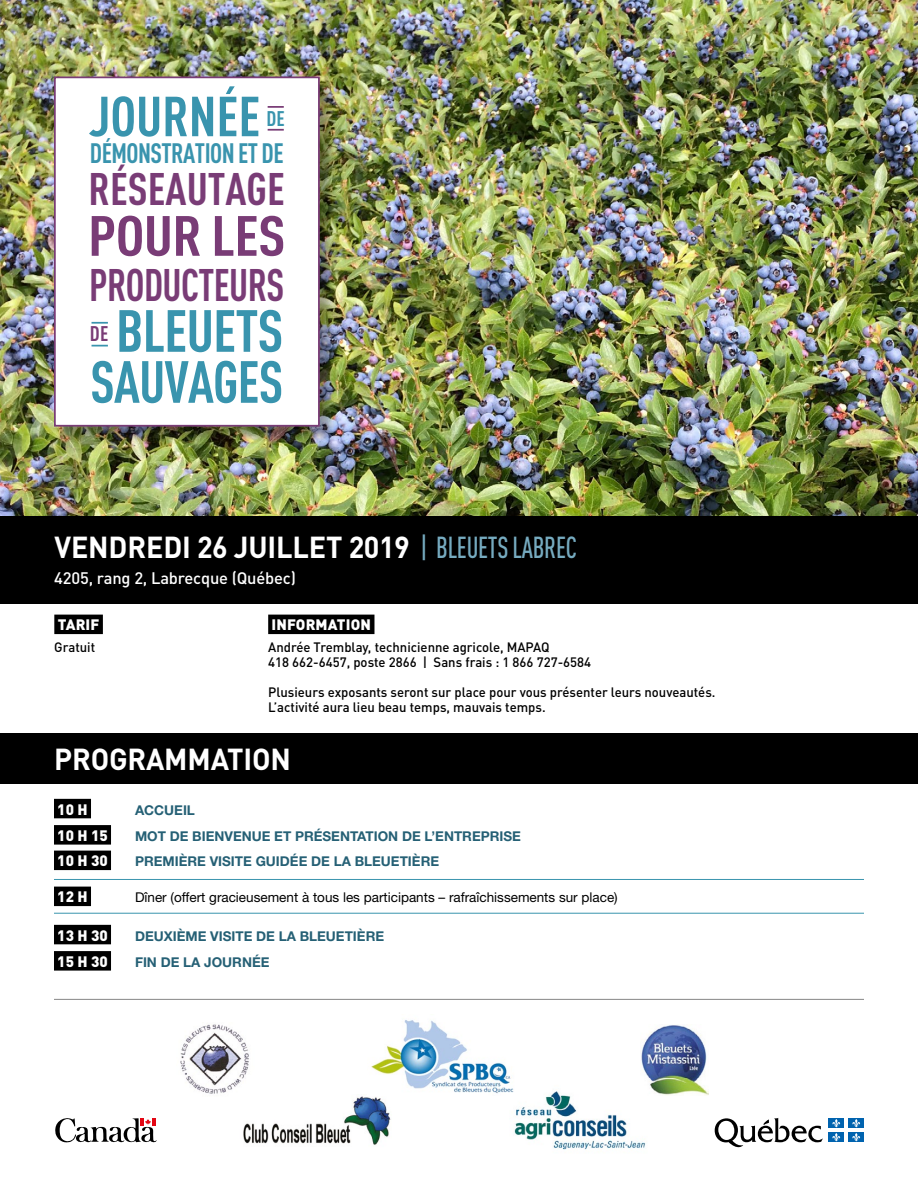
<style>
.page{position:relative;width:918px;height:1188px;background:#fff}
.page>*{position:absolute;margin:0;border:0;box-sizing:border-box;transform-origin:0 0}
.t1{font:700 condensed 58.5px/51px "DINOT";letter-spacing:-.015em;color:#3994ae;text-align:center}
.t2{font:700 condensed 55.8px "DINOT";letter-spacing:-.01em;color:#793c76;scale:1.11 1}
.t3{font:700 condensed 55.5px "DINOT";color:#3994ae}
.t4{font:700 condensed 45px "DINOT";letter-spacing:-.015em;color:#793c76;scale:.9 1}
.t5{font:700 condensed 45px "DINOT";letter-spacing:-.015em;color:#793c76}
.H1_Lieu{font:700 30px "DINOT";letter-spacing:-.005em;color:#fff;scale:.96 1}
.t6{font:700 condensed 27.75px "DINOT";letter-spacing:-.02em;color:#3994ae;scale:.94 1}
.t7{font:700 condensed 21px "DINOT";color:#3994ae}
.t8{font:700 condensed 21px "DINOT";color:#793c76}
.H2_adresse{font:500 16.5px "DINOT";letter-spacing:-.01em;color:#fff}
.H4_titre_conference{font:900 15px "DINOT";color:#fff}
.H3_sous-titre_sectio{font:900 15px "DINOT";letter-spacing:.01em;color:#fff}
.p_diner{font:900 15px "DINOT";color:#fff}
.p_txt_courant_info{font:500 13.5px "DINOT";color:#000}
.H4_titre_conference-2{font:700 13.5px "Helvetica Neue";color:#256075}
.p_diner-2{font:13.5px "Helvetica Neue";color:#000}
.s1{font-weight:500;font-stretch:condensed;color:#76abc0}
</style>
<div class="page">
<img style="left:243px;top:1096px;width:148px;height:49px">
<img style="left:0;top:0;width:918px;height:516px">
<hr style="left:54px;top:999px;width:810px;height:1px;background:#878787">
<div style="left:0;top:734px;width:918px;height:50px;background:#000"></div>
<div style="left:0;top:516px;width:918px;height:88px;background:#000"></div>
<div style="left:54px;top:615px;width:49px;height:19px;background:#000"></div>
<div style="left:268px;top:615px;width:106px;height:19px;background:#000"></div>
<div style="left:54px;top:799px;width:37px;height:19px;background:#000"></div>
<div style="left:54px;top:825px;width:57px;height:20px;background:#000"></div>
<div style="left:54px;top:851px;width:57px;height:19px;background:#000"></div>
<hr style="left:54px;top:879px;width:810px;height:1px;background:#3994ae">
<hr style="left:54px;top:913px;width:810px;height:1px;background:#3994ae">
<div style="left:54px;top:887px;width:37px;height:19px;background:#000"></div>
<div style="left:54px;top:925px;width:57px;height:19px;background:#000"></div>
<div style="left:54px;top:951px;width:57px;height:20px;background:#000"></div>
<div style="left:55px;top:78px;width:283px;height:366px;background:#000;opacity:.35"></div>
<div style="left:54px;top:76px;width:266px;height:351px;background:#fff;border:2px solid #793c76"></div>
<svg style="left:268px;top:129px;width:16px;height:2px"></svg>
<svg style="left:268px;top:106px;width:16px;height:2px"></svg>
<svg style="left:92px;top:345px;width:16px;height:1px"></svg>
<svg style="left:92px;top:322px;width:16px;height:2px"></svg>
<div style="left:829px;top:1118px;width:15px;height:10px;background:#0063af"></div>
<svg style="left:832px;top:1119px;width:8px;height:8px"></svg>
<div style="left:849px;top:1118px;width:15px;height:10px;background:#0063af"></div>
<svg style="left:852px;top:1119px;width:8px;height:8px"></svg>
<div style="left:829px;top:1132px;width:15px;height:10px;background:#0063af"></div>
<svg style="left:832px;top:1133px;width:8px;height:8px"></svg>
<div style="left:849px;top:1132px;width:15px;height:10px;background:#0063af"></div>
<svg style="left:852px;top:1133px;width:8px;height:8px"></svg>
<svg style="left:715px;top:1118px;width:108px;height:29px"></svg>
<svg style="left:55px;top:1118px;width:102px;height:25px"></svg>
<img style="left:514px;top:1091px;width:132px;height:59px">
<img style="left:641px;top:1025px;width:67px;height:70px">
<img style="left:180px;top:1024px;width:75px;height:73px">
<img style="left:371px;top:1020px;width:148px;height:75px">
<p class="t3" style="left:89px;top:83px;width:173px">JOURNÉE</p>
<p class="t7" style="left:266px;top:106px;width:20px">DE</p>
<p class="t6" style="left:90px;top:137px;width:208px">DÉMONSTRATION ET DE</p>
<p class="t5" style="left:89px;top:162px;width:198px">RÉSEAUTAGE</p>
<p class="t2" style="left:88px;top:202px;width:179px">POUR LES</p>
<p class="t4" style="left:89px;top:258px;width:218px">PRODUCTEURS</p>
<p class="t8" style="left:90px;top:321px;width:20px">DE</p>
<p class="t1" style="left:90px;top:305px;width:195px">BLEUETS<br>SAUVAGES</p>
<p class="H1_Lieu" style="left:54px;top:527px;width:546px">VENDREDI 26 JUILLET 2019 <span class="s1">| BLEUETS LABREC</span></p>
<p class="H2_adresse" style="left:54px;top:567px;width:243px">4205, rang 2, Labrecque (Québec)</p>
<p class="H3_sous-titre_sectio" style="left:58px;top:615px;width:43px">TARIF</p>
<p class="p_txt_courant_info" style="left:54px;top:638px;width:42px">Gratuit</p>
<p class="H3_sous-titre_sectio" style="left:272px;top:615px;width:101px">INFORMATION</p>
<p class="p_txt_courant_info" style="left:268px;top:638px;width:283px">Andrée Tremblay, technicienne agricole, MAPAQ</p>
<p class="p_txt_courant_info" style="left:268px;top:653px;width:324px">418 662-6457, poste 2866 | Sans frais : 1 866 727-6584</p>
<p class="p_txt_courant_info" style="left:268px;top:683px;width:449px">Plusieurs exposants seront sur place pour vous présenter leurs nouveautés.</p>
<p class="p_txt_courant_info" style="left:268px;top:698px;width:279px">L’activité aura lieu beau temps, mauvais temps.</p>
<p class="H1_Lieu" style="left:54px;top:739px;width:248px">PROGRAMMATION</p>
<p class="H4_titre_conference" style="left:57px;top:799px;width:32px">10 H</p>
<p class="H4_titre_conference-2" style="left:135px;top:801px;width:61px">ACCUEIL</p>
<p class="H4_titre_conference" style="left:57px;top:825px;width:52px">10 H 15</p>
<p class="H4_titre_conference-2" style="left:135px;top:828px;width:388px">MOT DE BIENVENUE ET PRÉSENTATION DE L’ENTREPRISE</p>
<p class="H4_titre_conference" style="left:57px;top:851px;width:52px">10 H 30</p>
<p class="H4_titre_conference-2" style="left:135px;top:853px;width:306px">PREMIÈRE VISITE GUIDÉE DE LA BLEUETIÈRE</p>
<p class="p_diner" style="left:57px;top:887px;width:32px">12 H</p>
<p class="p_diner-2" style="left:135px;top:889px;width:484px">Dîner (offert gracieusement à tous les participants – rafraîchissements sur place)</p>
<p class="H4_titre_conference" style="left:57px;top:925px;width:52px">13 H 30</p>
<p class="H4_titre_conference-2" style="left:135px;top:927px;width:251px">DEUXIÈME VISITE DE LA BLEUETIÈRE</p>
<p class="H4_titre_conference" style="left:57px;top:951px;width:52px">15 H 30</p>
<p class="H4_titre_conference-2" style="left:135px;top:954px;width:136px">FIN DE LA JOURNÉE</p>
</div>
